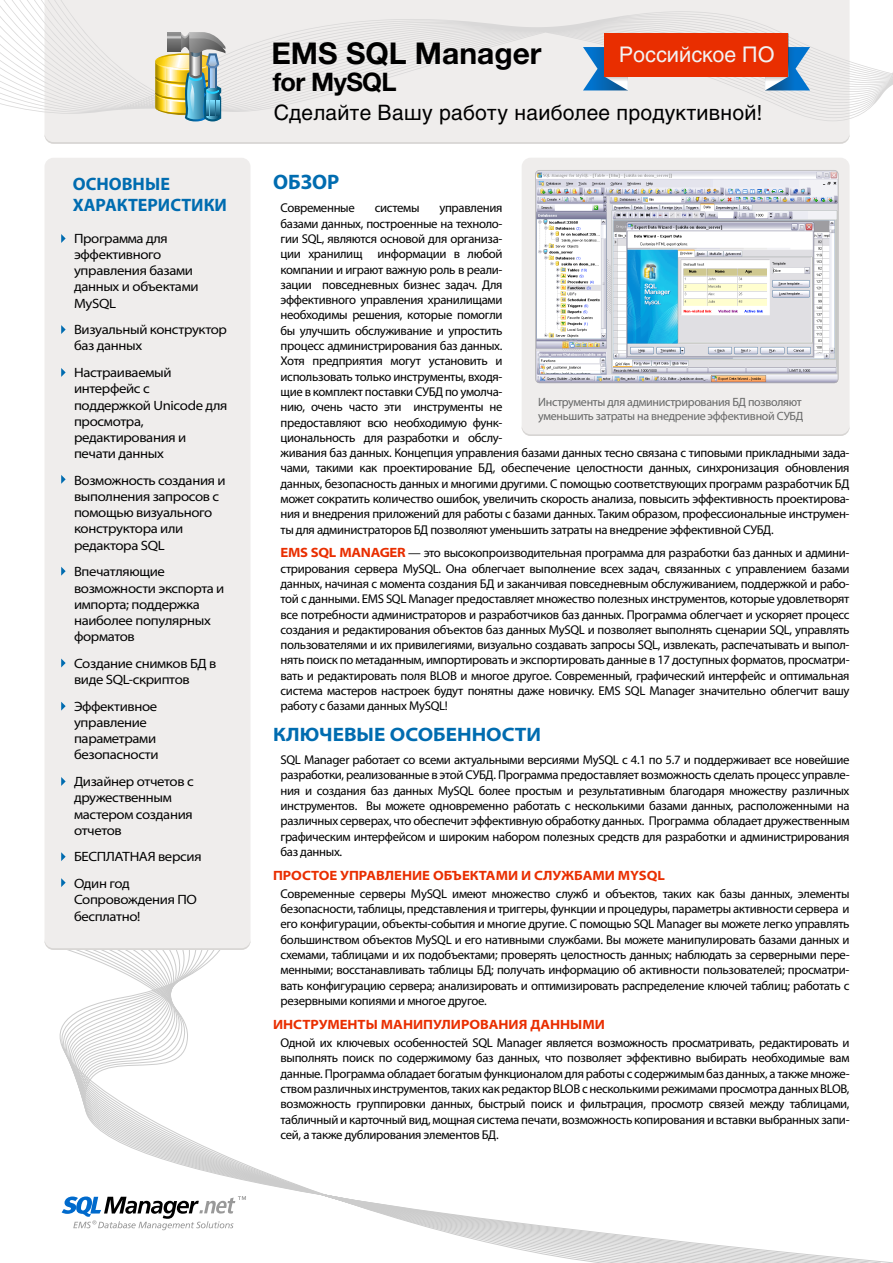
<style>
.page{position:relative;width:893px;height:1263px;background:#fff}
.page>*{position:absolute;margin:0;border:0;box-sizing:border-box;transform-origin:0 0}
.t1{font:700 30px "Helvetica Neue LT Std";color:#000}
.t2{font:700 25.5px "Helvetica Neue LT Std";letter-spacing:-.025em;color:#000}
.t3{font:21.3px "Helios C";color:#f2f2f2}
.t4{font:21px "Helios C";letter-spacing:.01em;color:#000}
.t5{font:700 21px "Myriad Pro";color:#006cb0}
.t6{font:700 semi-expanded 19.5px "Myriad Pro";color:#006cb0}
.t7{font:700 18px/21.6px "Myriad Pro";color:#006cb0}
.t8{font:semi-expanded 13.5px/16.2px "Myriad Pro";letter-spacing:-.025em;color:#000}
.t9{font:700 semi-expanded 13.5px "Myriad Pro";color:#e92e00}
.t10{font:12.75px/15.3px "Myriad Pro";letter-spacing:-.025em;color:#000;text-align:justify}
.t11{font:12px/14.4px "Myriad Pro";letter-spacing:-.025em;color:#666767}
.s1{font-family:"Helvetica Neue LT Std"}
.s2{font-weight:700;font-stretch:semi-expanded;font-size:13.5px;color:#e92e00}
</style>
<div class="page">
<div style="left:45px;top:121px;width:805px;height:12px;background:#efedec"></div>
<svg style="left:0;top:0;width:893px;height:121px;background:#edebeb"></svg>
<svg style="left:45px;top:133px;width:805px;height:11px;background:#ebe9e8"></svg>
<img style="left:155px;top:32px;width:70px;height:89px">
<svg style="left:59px;top:950px;width:834px;height:313px"></svg>
<div style="left:45px;top:158px;width:205px;height:792px;background:#efedec;border-radius:9px"></div>
<svg style="left:45px;top:943px;width:205px;height:7px"></svg>
<svg style="left:61px;top:234px;width:5px;height:9px"></svg>
<svg style="left:61px;top:878px;width:5px;height:9px"></svg>
<svg style="left:61px;top:325px;width:5px;height:9px"></svg>
<svg style="left:61px;top:368px;width:5px;height:9px"></svg>
<svg style="left:61px;top:475px;width:5px;height:9px"></svg>
<svg style="left:61px;top:702px;width:5px;height:9px"></svg>
<svg style="left:61px;top:567px;width:5px;height:9px"></svg>
<svg style="left:61px;top:658px;width:5px;height:9px"></svg>
<svg style="left:61px;top:777px;width:5px;height:9px"></svg>
<svg style="left:61px;top:852px;width:5px;height:9px"></svg>
<div style="left:522px;top:158px;width:328px;height:278px;background:#efedec;border-radius:9px"></div>
<svg style="left:522px;top:429px;width:327px;height:7px"></svg>
<svg style="left:535px;top:170px;width:303px;height:213px"></svg>
<svg style="left:583px;top:33px;width:45px;height:57px;background:#7ca7cd"></svg>
<svg style="left:765px;top:33px;width:45px;height:57px;background:#76aad3"></svg>
<div style="left:605px;top:33px;width:183px;height:44px;background:#e92e00"></div>
<h3 class="t7" style="left:73px;top:172px;width:156px">ОСНОВНЫЕ<br>ХАРАКТЕРИСТИКИ</h3>
<p class="t8" style="left:74px;top:230px;width:126px">Программа для эффективного управления базами данных и объектами<br>MySQL</p>
<p class="t8" style="left:74px;top:322px;width:155px">Визуальный конструктор баз данных</p>
<p class="t8" style="left:74px;top:365px;width:155px">Настраиваемый интерфейс с поддержкой Unicode для просмотра, редактирования и печати данных</p>
<p class="t8" style="left:74px;top:472px;width:153px">Возможность создания и выполнения запросов с помощью визуального конструктора или редактора SQL</p>
<p class="t8" style="left:74px;top:564px;width:152px">Впечатляющие возможности экспорта и импорта; поддержка наиболее популярных форматов</p>
<p class="t8" style="left:74px;top:655px;width:144px">Создание снимков БД в виде SQL-скриптов</p>
<p class="t8" style="left:74px;top:698px;width:86px">Эффективное управление параметрами безопасности</p>
<p class="t8" style="left:74px;top:774px;width:121px">Дизайнер отчетов с дружественным мастером создания отчетов</p>
<p class="t8" style="left:74px;top:844px;width:129px;line-height:26.7px">БЕСПЛАТНАЯ версия<br>Один год</p>
<p class="t8" style="left:74px;top:892px;width:124px">Сопровождения ПО бесплатно!</p>
<h1 class="t1" style="left:272px;top:35px;width:272px">EMS SQL Manager</h1>
<h2 class="t2" style="left:273px;top:66px;width:125px">for MySQL</h2>
<h3 class="t4" style="left:274px;top:100px;width:490px">Сделайте Вашу работу наиболее продуктивной<span class="s1">!</span></h3>
<h3 class="t3" style="left:619px;top:42px;width:157px">Российское ПО</h3>
<h3 class="t5" style="left:273px;top:169px;width:68px">ОБЗОР</h3>
<p class="t10" style="left:280px;top:200px;width:76px">Современные</p>
<p class="t10" style="left:375px;top:200px;width:46px">системы</p>
<p class="t10" style="left:280px;top:200px;width:571px;text-align:left;text-indent:159px">управления<br>базами данных, построенные на техноло-<br>гии SQL, являются основой для организа-<br>ции хранилищ информации в любой<br>компании и играют важную роль в реали-<br>зации повседневных бизнес задач. Для<br>эффективного управления хранилищами<br>необходимы решения, которые помогли<br>бы улучшить обслуживание и упростить<br>процесс администрирования баз данных.<br>Хотя предприятия могут установить и<br>использовать только инструменты, входя-<br>щие в комплект поставки СУБД по умолча-<br>нию, очень часто эти инструменты не<br>предоставляют всю необходимую функ-<br>циональность для разработки и обслу-<br>живания баз данных. Концепция управления базами данных тесно связана с типовыми прикладными зада&shy;чами, такими как проектирование БД, обеспечение целостности данных, синхронизация обновления данных, безопасность данных и многими другими. С помощью соответствующих программ разработчик БД может сократить количество ошибок, увеличить скорость анализа, повысить эффективность проектирова&shy;ния и внедрения приложений для работы с базами данных. Таким образом, профессиональные инструмен&shy;ты для администраторов БД позволяют уменьшить затраты на внедрение эффективной СУБД.</p>
<p class="t10" style="left:280px;top:545px;width:571px"><span class="s2">EMS SQL MANAGER</span> — это высокопроизводительная программа для разработки баз данных и админи&shy;стрирования сервера MySQL. Она облегчает выполнение всех задач, связанных с управлением базами данных, начиная с момента создания БД и заканчивая повседневным обслуживанием, поддержкой и рабо&shy;той с данными. EMS SQL Manager предоставляет множество полезных инструментов, которые удовлетворят все потребности администраторов и разработчиков баз данных. Программа облегчает и ускоряет процесс создания и редактирования объектов баз данных MySQL и позволяет выполнять сценарии SQL, управлять пользователями и их привилегиями, визуально создавать запросы SQL, извлекать, распечатывать и выпол&shy;нять поиск по метаданным, импортировать и экспортировать данные в 17 доступных форматов, просматри&shy;вать и редактировать поля BLOB и многое другое. Современный, графический интерфейс и оптимальная система мастеров настроек будут понятны даже новичку. EMS SQL Manager значительно облегчит вашу работу с базами данных MySQL!</p>
<h3 class="t6" style="left:273px;top:724px;width:270px">КЛЮЧЕВЫЕ ОСОБЕННОСТИ</h3>
<p class="t10" style="left:280px;top:752px;width:571px">SQL Manager работает со всеми актуальными версиями MySQL c 4.1 по 5.7 и поддерживает все новейшие разработки, реализованные в этой СУБД. Программа предоставляет возможность сделать процесс управле&shy;ния и создания баз данных MySQL более простым и результативным благодаря множеству различных инструментов. Вы можете одновременно работать с несколькими базами данных, расположенными на различных серверах, что обеспечит эффективную обработку данных. Программа обладает дружественным графическим интерфейсом и широким набором полезных средств для разработки и администрирования баз данных.</p>
<p class="t9" style="left:273px;top:867px;width:393px">ПРОСТОЕ УПРАВЛЕНИЕ ОБЪЕКТАМИ И СЛУЖБАМИ MYSQL</p>
<p class="t10" style="left:280px;top:886px;width:571px">Современные серверы MySQL имеют множество служб и объектов, таких как базы данных, элементы безопасности, таблицы, представления и триггеры, функции и процедуры, параметры активности сервера и его конфигурации, объекты-события и многие другие. С помощью SQL Manager вы можете легко управлять большинством объектов MySQL и его нативными службами. Вы можете манипулировать базами данных и схемами, таблицами и их подобъектами; проверять целостность данных; наблюдать за серверными пере&shy;менными; восстанавливать таблицы БД; получать информацию об активности пользователей; просматри&shy;вать конфигурацию сервера; анализировать и оптимизировать распределение ключей таблиц; работать с резервными копиями и многое другое.</p>
<p class="t9" style="left:273px;top:1016px;width:334px">ИНСТРУМЕНТЫ МАНИПУЛИРОВАНИЯ ДАННЫМИ</p>
<p class="t10" style="left:280px;top:1035px;width:571px">Одной их ключевых особенностей SQL Manager является возможность просматривать, редактировать и выполнять поиск по содержимому баз данных, что позволяет эффективно выбирать необходимые вам данные. Программа обладает богатым функционалом для работы с содержимым баз данных, а также множе&shy;ством различных инструментов, таких как редактор BLOB с несколькими режимами просмотра данных BLOB, возможность группировки данных, быстрый поиск и фильтрация, просмотр связей между таблицами, табличный и карточный вид, мощная система печати, возможность копирования и вставки выбранных запи&shy;сей, а также дублирования элементов БД.</p>
<p class="t11" style="left:538px;top:394px;width:267px">Инструменты для администрирования БД позволяют уменьшить затраты на внедрение эффективной СУБД</p>
</div>
